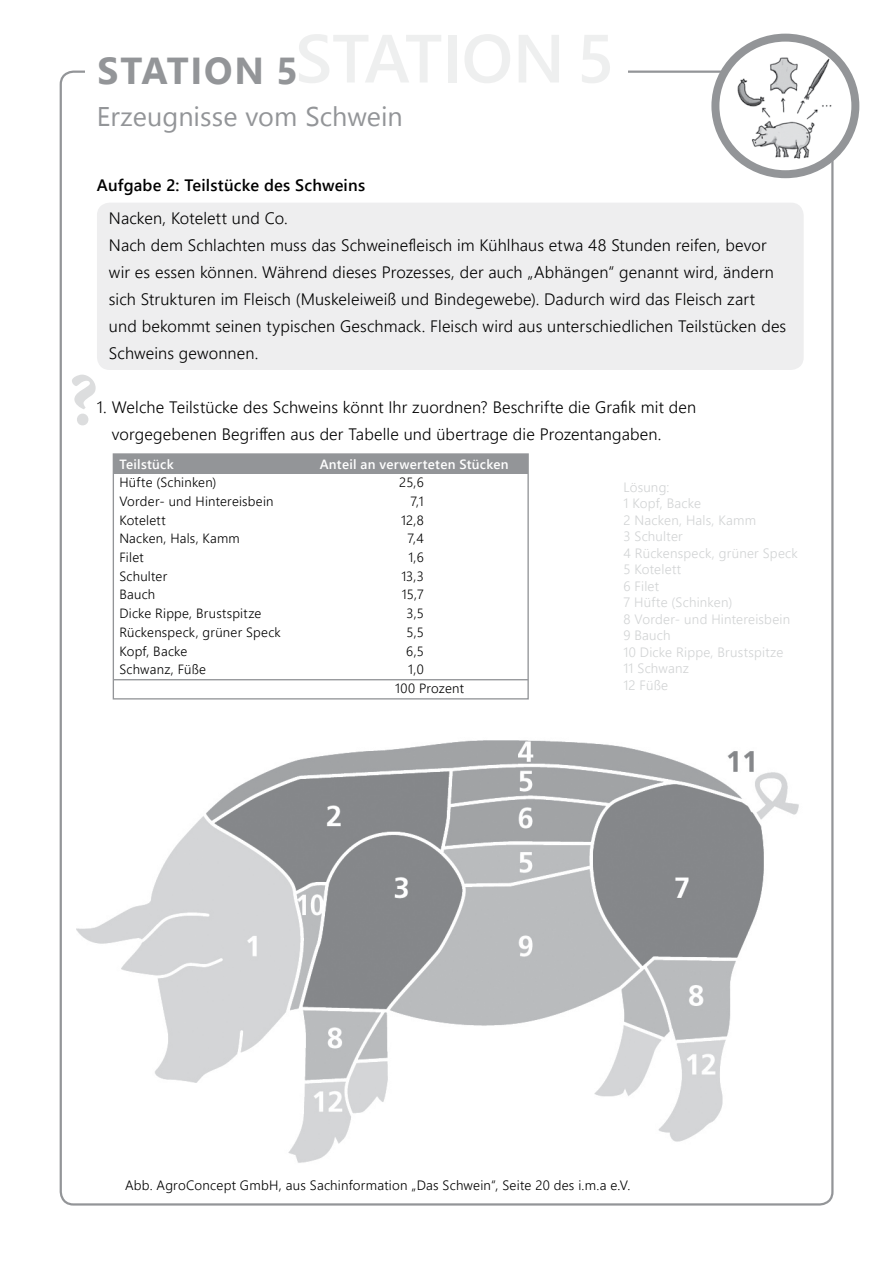
<style>
.page{position:relative;width:893px;height:1263px;background:#fff}
.page>*{position:absolute;margin:0;border:0;box-sizing:border-box;transform-origin:0 0}
.t1{font:700 75px "Minion Pro";color:#dcddde}
.t2{font:700 37.5px "Segoe UI";letter-spacing:.045em;color:#939598}
.t3{font:27px "Segoe UI";color:#939598}
.t4{font:300 16.5px/27px "Segoe UI";letter-spacing:.01em;color:#000}
.t5{font:600 16.5px "Segoe UI";letter-spacing:.01em;color:#000}
.t6{font:300 13.5px/16.5px "Segoe UI";letter-spacing:.015em;color:#d1d3d4}
.t7{font:300 13.5px "Segoe UI";letter-spacing:.02em;color:#000}
.t8{font:300 13.35px/18.8px "Segoe UI";letter-spacing:.015em;color:#000}
.t9{font:600 13.35px "Segoe UI";letter-spacing:.02em;color:#fff}
.s1{font-weight:600;font-size:68.1px}
</style>
<div class="page">
<div style="left:97px;top:203px;width:707px;height:167px;background:#eeeeef;border-radius:13px"></div>
<div style="left:114px;top:454px;width:414px;height:19px;background:#939598"></div>
<div style="left:113px;top:453px;width:416px;height:246px;border:1px solid #939598"></div>
<hr style="left:114px;top:679px;width:414px;height:1px;background:#939598">
<img style="left:77px;top:740px;width:722px;height:423px">
<svg style="left:716px;top:37px;width:140px;height:137px"></svg>
<img style="left:732px;top:53px;width:109px;height:110px">
<div style="left:711px;top:34px;width:148px;height:144px;border:8px solid #939598;border-radius:50%"></div>
<h2 class="t2" style="left:98px;top:40px;width:518px">STATION 5<span class="s1">Station 5</span></h2>
<h3 class="t3" style="left:97px;top:95px;width:307px">Erzeugnisse vom Schwein</h3>
<p class="t5" style="left:97px;top:171px;width:270px">Aufgabe 2: Teilstücke des Schweins</p>
<p class="t4" style="left:109px;top:204px;width:679px">Nacken, Kotelett und Co.<br>Nach dem Schlachten muss das Schweinefleisch im Kühlhaus etwa 48 Stunden reifen, bevor wir es essen können. Während dieses Prozesses, der auch „Abhängen“ genannt wird, -ändern sich Strukturen im Fleisch (Muskeleiweiß und Bindegewebe). Dadurch wird das Fleisch zart und bekommt seinen typischen Geschmack. Fleisch wird aus unterschiedlichen Teilstücken des Schweins gewonnen.</p>
<p class="t4" style="left:112px;top:393px;width:586px;text-indent:-15px">1. Welche Teilstücke des Schweins könnt Ihr zuordnen? Beschrifte die Grafik mit den vorgegebenen Begriffen aus der Tabelle und übertrage die Prozentangaben.</p>
<p class="t6" style="left:623px;top:478px;width:176px">Lösung:<br>1 Kopf, Backe<br>2 Nacken, Hals, Kamm<br>3 Schulter<br>4 Rückenspeck, grüner Speck<br>5 Kotelett<br>6 Filet<br>7 Hüfte (Schinken)<br>8 Vorder- und Hintereisbein<br>9 Bauch<br>10 Dicke Rippe, Brustspitze<br>11 Schwanz<br>12 Füße</p>
<h1 class="t1" style="left:68px;top:348px;width:31px">?</h1>
<p class="t9" style="left:119px;top:453px;width:56px">Teilstück</p>
<p class="t9" style="left:320px;top:453px;width:191px">Anteil an verwerteten Stücken</p>
<p class="t8" style="left:119px;top:473px;width:99px">Hüfte (Schinken)</p>
<p class="t8" style="left:399px;top:473px;width:26px">25,6</p>
<p class="t8" style="left:119px;top:491px;width:156px">Vorder- und Hintereisbein</p>
<p class="t8" style="left:410px;top:491px;width:15px">7,1</p>
<p class="t8" style="left:119px;top:510px;width:48px">Kotelett</p>
<p class="t8" style="left:401px;top:510px;width:24px">12,8</p>
<p class="t8" style="left:119px;top:529px;width:122px">Nacken, Hals, Kamm</p>
<p class="t8" style="left:407px;top:529px;width:18px">7,4</p>
<p class="t8" style="left:119px;top:548px;width:26px">Filet</p>
<p class="t8" style="left:408px;top:548px;width:17px">1,6</p>
<p class="t8" style="left:119px;top:566px;width:49px">Schulter</p>
<p class="t8" style="left:401px;top:566px;width:24px">13,3</p>
<p class="t8" style="left:119px;top:585px;width:37px">Bauch</p>
<p class="t8" style="left:402px;top:585px;width:23px">15,7</p>
<p class="t8" style="left:119px;top:604px;width:144px">Dicke Rippe, Brustspitze</p>
<p class="t8" style="left:406px;top:604px;width:19px">3,5</p>
<p class="t8" style="left:119px;top:622px;width:163px">Rückenspeck, grüner Speck</p>
<p class="t8" style="left:406px;top:622px;width:19px">5,5</p>
<p class="t8" style="left:119px;top:641px;width:69px">Kopf, Backe</p>
<p class="t8" style="left:406px;top:641px;width:19px">6,5</p>
<p class="t8" style="left:119px;top:660px;width:88px">Schwanz, Füße</p>
<p class="t8" style="left:395px;top:660px;width:70px;text-indent:13px">1,0<br>100 Prozent</p>
<p class="t7" style="left:125px;top:1175px;width:507px">Abb. AgroConcept GmbH, aus Sachinformation „Das Schwein“, Seite 20 des i.m.a e.V.</p>
</div>
